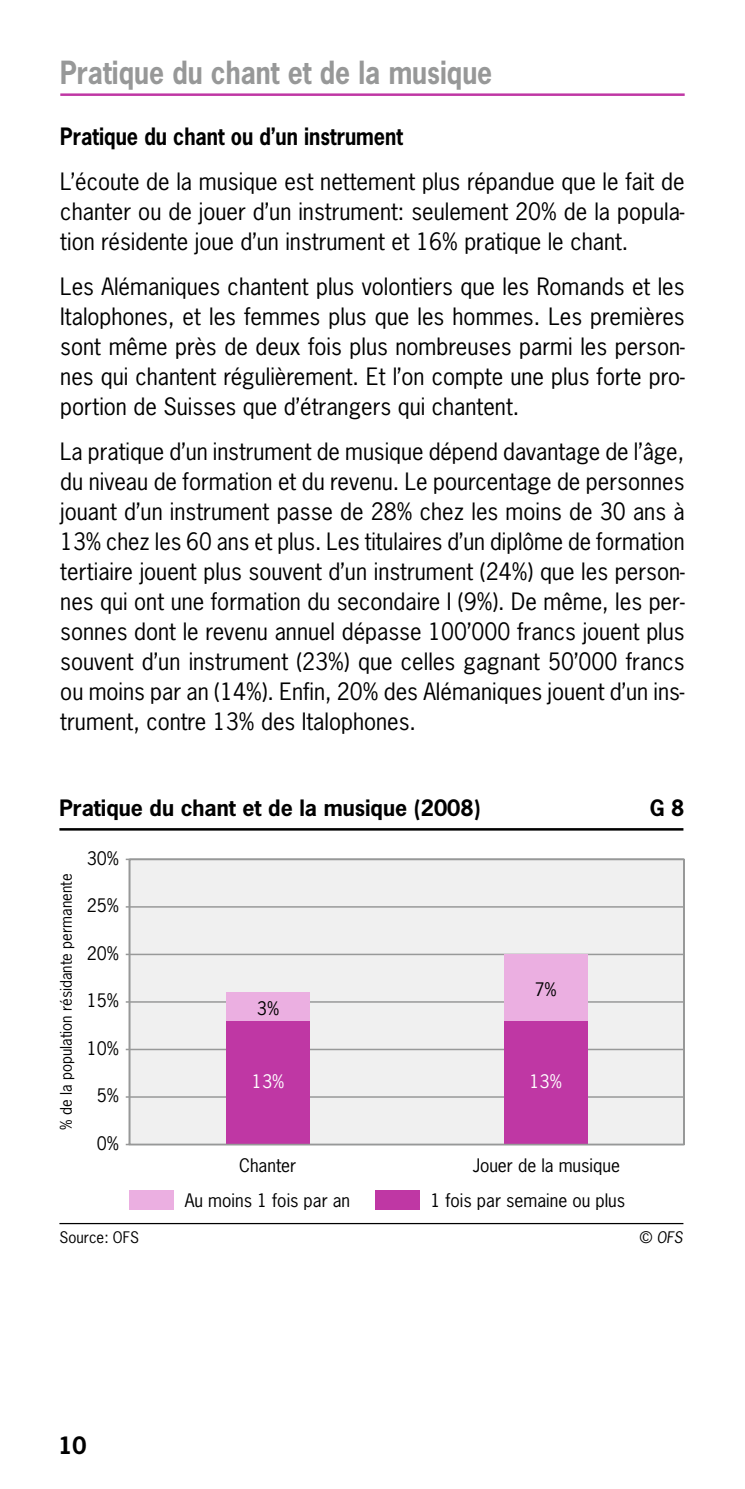
<style>
.page{position:relative;width:745px;height:1489px;background:#fff}
.page>*{position:absolute;margin:0;border:0;box-sizing:border-box;transform-origin:0 0}
.t1{font:700 30px "News Gothic Std";color:#979898;scale:.88 1}
.t2{font:22.5px/30px "News Gothic Std";color:#000;text-align:justify}
.t3{font:700 22.5px "News Gothic Std";color:#000;scale:.88 1}
.t4{font:700 22.5px "News Gothic Std";color:#000}
.t5{font:700 21.25px "News Gothic Std";color:#000}
.t6{font:17.5px "News Gothic Std";color:#000}
.t7{font:17.5px "News Gothic Std";color:#fff}
.t8{font:15px "News Gothic Std";color:#000}
.t9{font:italic 15px "News Gothic Std";color:#000}
.s1{font-style:normal}
</style>
<div class="page">
<hr style="left:60px;top:93px;width:624px;height:3px;background:#bf37a4">
<hr style="left:59px;top:828px;width:624px;height:2px;background:#000">
<hr style="left:59px;top:1222px;width:624px;height:2px;background:#000">
<div style="left:125px;top:858px;width:559px;height:287px;background:#f0f0f0"></div>
<hr style="left:129px;top:1096px;width:554px;height:1px;background:#989999">
<hr style="left:129px;top:1048px;width:554px;height:2px;background:#989999">
<hr style="left:129px;top:1001px;width:554px;height:1px;background:#989999">
<hr style="left:129px;top:953px;width:554px;height:2px;background:#989999">
<hr style="left:129px;top:906px;width:554px;height:1px;background:#989999">
<div style="left:226px;top:1020px;width:83px;height:124px;background:#bf37a4"></div>
<div style="left:226px;top:992px;width:83px;height:28px;background:#ebafe1"></div>
<div style="left:503px;top:1020px;width:83px;height:124px;background:#bf37a4"></div>
<div style="left:503px;top:954px;width:83px;height:66px;background:#ebafe1"></div>
<div style="left:374px;top:1189px;width:45px;height:20px;background:#bf37a4"></div>
<div style="left:129px;top:1189px;width:45px;height:20px;background:#ebafe1"></div>
<hr style="left:129px;top:1143px;width:554px;height:2px;background:#979898">
<h1 class="t1" style="left:60px;top:53px;width:492px">Pratique du chant et de la musique</h1>
<p class="t3" style="left:60px;top:122px;width:391px">Pratique du chant ou d’un instrument</p>
<p class="t2" style="left:60px;top:166px;width:625px">L’écoute de la musique est nettement plus répandue que le fait de chanter ou de jouer d’un instrument: seulement 20% de la popula&shy;tion résidente joue d’un instrument et 16% pratique le chant.</p>
<p class="t2" style="left:60px;top:271px;width:625px">Les Alémaniques chantent plus volontiers que les Romands et les Italophones, et les femmes plus que les hommes. Les premières sont même près de deux fois plus nombreuses parmi les person&shy;nes qui chantent régulièrement. Et l’on compte une plus forte pro&shy;portion de Suisses que d’étrangers qui chantent.</p>
<p class="t2" style="left:60px;top:436px;width:625px">La pratique d’un instrument de musique dépend davantage de l’âge, du niveau de formation et du revenu. Le pourcentage de personnes jouant d’un instrument passe de 28% chez les moins de 30 ans à 13% chez les 60 ans et plus. Les titulaires d’un diplôme de formation tertiaire jouent plus souvent d’un instrument (24%) que les person&shy;nes qui ont une formation du secondaire I (9%). De même, les per&shy;sonnes dont le revenu annuel dépasse 100’000 francs jouent plus souvent d’un instrument (23%) que celles gagnant 50’000 francs ou moins par an (14%). Enfin, 20% des Alémaniques jouent d’un ins&shy;trument, contre 13% des Italophones.</p>
<p class="t5" style="left:59px;top:794px;width:422px">Pratique du chant et de la musique (2008)</p>
<p class="t5" style="left:649px;top:794px;width:36px">G 8</p>
<p class="t8" style="left:57px;top:1129px;width:257px;rotate:-90deg">% de la population résidante permanente</p>
<p class="t6" style="left:87px;top:847px;width:34px">30%</p>
<p class="t6" style="left:87px;top:894px;width:34px">25%</p>
<p class="t6" style="left:87px;top:942px;width:34px">20%</p>
<p class="t6" style="left:87px;top:989px;width:34px">15%</p>
<p class="t6" style="left:87px;top:1037px;width:34px">10%</p>
<p class="t6" style="left:97px;top:1084px;width:24px">5%</p>
<p class="t6" style="left:97px;top:1132px;width:24px">0%</p>
<p class="t8" style="left:59px;top:1227px;width:81px">Source: OFS</p>
<p class="t6" style="left:257px;top:997px;width:24px">3%</p>
<p class="t7" style="left:252px;top:1070px;width:34px">13%</p>
<p class="t6" style="left:534px;top:978px;width:24px">7%</p>
<p class="t7" style="left:529px;top:1070px;width:34px">13%</p>
<p class="t6" style="left:239px;top:1153px;width:59px">Chanter</p>
<p class="t6" style="left:472px;top:1153px;width:149px">Jouer de la musique</p>
<p class="t6" style="left:185px;top:1188px;width:167px">Au moins 1 fois par an</p>
<p class="t6" style="left:430px;top:1188px;width:196px">1 fois par semaine ou plus</p>
<p class="t9" style="left:639px;top:1227px;width:44px"><span class="s1">©</span> OFS</p>
<p class="t4" style="left:58px;top:1429px;width:29px">10</p>
</div>
